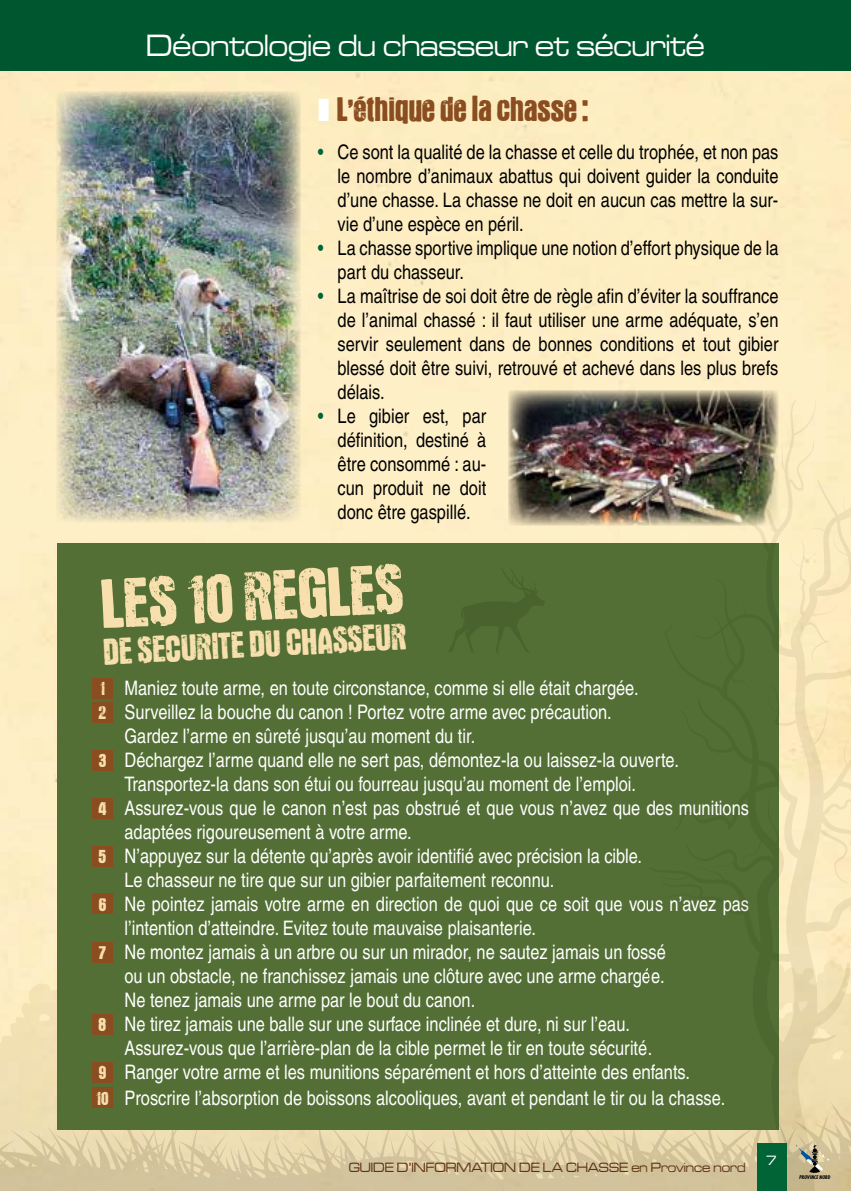
<style>
.page{position:relative;width:851px;height:1191px;background:#fff}
.page>*{position:absolute;margin:0;border:0;box-sizing:border-box;transform-origin:0 0}
.t1{font:900 73.4px "Gustav";color:#f7e0ae}
.t2{font:900 38.8px "Gustav";color:#f7e0ae}
.t3{font:900 36px "Gustav";color:#894d20}
.t4{font:32px "Microgramma D Medi Exte";color:#fff;scale:.9 1}
.t5{font:condensed 20px "Helvetica";color:#fff}
.t6{font:condensed 20px/24px "Helvetica";color:#000;text-align:justify}
.t7{font:14px "Microgramma D Medi Exte";color:#5f3217;scale:.9 1}
.t8{font:14px "Microgramma D Medi Exte";color:#fff;scale:.9 1}
.t9{font:italic 700 condensed 5px "Futura";color:#000}
.s1{color:#006437}
.s2{font-family:"Gustav";font-weight:900;font-stretch:normal;color:#f7e0ae}
</style>
<div class="page">
<div style="left:0;top:0;width:850px;height:1191px;background:#fdedc2"></div>
<div style="left:0;top:0;width:850px;height:71px;background:#00562e"></div>
<svg style="left:0;top:984px;width:648px;height:207px"></svg>
<div style="left:57px;top:543px;width:721px;height:587px;background:#536f35"></div>
<div style="left:92px;top:678px;width:20px;height:20px;background:#894d20"></div>
<div style="left:92px;top:702px;width:20px;height:21px;background:#894d20"></div>
<div style="left:92px;top:750px;width:20px;height:20px;background:#894d20"></div>
<div style="left:92px;top:798px;width:20px;height:20px;background:#894d20"></div>
<div style="left:92px;top:846px;width:20px;height:20px;background:#894d20"></div>
<div style="left:92px;top:894px;width:20px;height:20px;background:#894d20"></div>
<div style="left:92px;top:942px;width:20px;height:20px;background:#894d20"></div>
<div style="left:92px;top:1014px;width:20px;height:20px;background:#894d20"></div>
<div style="left:92px;top:1062px;width:20px;height:21px;background:#894d20"></div>
<div style="left:92px;top:1087px;width:20px;height:21px;background:#894d20"></div>
<img style="left:57px;top:92px;width:243px;height:430px">
<img style="left:509px;top:390px;width:269px;height:136px">
<svg style="left:648px;top:399px;width:202px;height:792px;fill:#536f35"></svg>
<svg style="left:449px;top:569px;width:96px;height:85px"></svg>
<div style="left:756px;top:1143px;width:30px;height:48px;background:#006437"></div>
<svg style="left:796px;top:1142px;width:33px;height:30px"></svg>
<h3 class="t4" style="left:146px;top:25px;width:621px">Déontologie du chasseur et sécurité</h3>
<h3 class="t3" style="left:337px;top:94px;width:253px">L’éthique de la chasse :</h3>
<p class="t6" style="left:337px;top:140px;width:442px;text-indent:-20px"><span class="s1">•</span> Ce sont la qualité de la chasse et celle du trophée, et non pas le nombre d’animaux abattus qui doivent guider la conduite d’une chasse. La chasse ne doit en aucun cas mettre la sur&shy;vie d’une espèce en péril.</p>
<p class="t6" style="left:337px;top:236px;width:442px;text-indent:-20px"><span class="s1">•</span> La chasse sportive implique une notion d’effort physique de la part du chasseur.</p>
<p class="t6" style="left:337px;top:284px;width:442px;text-indent:-20px"><span class="s1">•</span> La maîtrise de soi doit être de règle afin d’éviter la souffrance de l’animal chassé : il faut utiliser une arme adéquate, s’en servir seulement dans de bonnes conditions et tout gibier blessé doit être suivi, retrouvé et achevé dans les plus brefs délais.</p>
<p class="t6" style="left:337px;top:404px;width:150px;text-indent:-20px"><span class="s1">•</span> Le gibier est, par définition, destiné à être consommé : au&shy;cun produit ne doit donc être gaspillé.</p>
<h1 class="t1" style="left:99px;top:574px;width:304px;rotate:-3deg">LES 10 REGLES</h1>
<h2 class="t2" style="left:103px;top:636px;width:304px;rotate:-3deg">DE SECURITE DU CHASSEUR</h2>
<p class="t5" style="left:100px;top:676px;width:540px"><span class="s2">1</span> Maniez toute arme, en toute circonstance, comme si elle était chargée.</p>
<p class="t5" style="left:99px;top:700px;width:514px"><span class="s2">2</span> Surveillez la bouche du canon ! Portez votre arme avec précaution.</p>
<p class="t5" style="left:124px;top:724px;width:352px">Gardez l’arme en sûreté jusqu’au moment du tir.</p>
<p class="t5" style="left:99px;top:748px;width:581px"><span class="s2">3</span> Déchargez l’arme quand elle ne sert pas, démontez-la ou laissez-la ouverte.</p>
<p class="t5" style="left:124px;top:772px;width:513px">Transportez-la dans son étui ou fourreau jusqu’au moment de l’emploi.</p>
<p class="t5" style="left:98px;top:796px;width:652px"><span class="s2">4</span> Assurez-vous que le canon n’est pas obstrué et que vous n’avez que des munitions</p>
<p class="t5" style="left:124px;top:820px;width:289px">adaptées rigoureusement à votre arme.</p>
<p class="t5" style="left:99px;top:844px;width:545px"><span class="s2">5</span> N’appuyez sur la détente qu’après avoir identifié avec précision la cible.</p>
<p class="t5" style="left:124px;top:868px;width:431px">Le chasseur ne tire que sur un gibier parfaitement reconnu.</p>
<p class="t5" style="left:99px;top:892px;width:651px"><span class="s2">6</span> Ne pointez jamais votre arme en direction de quoi que ce soit que vous n’avez pas</p>
<p class="t5" style="left:124px;top:916px;width:413px">l’intention d’atteindre. Evitez toute mauvaise plaisanterie.</p>
<p class="t5" style="left:99px;top:940px;width:568px"><span class="s2">7</span> Ne montez jamais à un arbre ou sur un mirador, ne sautez jamais un fossé</p>
<p class="t5" style="left:124px;top:964px;width:541px">ou un obstacle, ne franchissez jamais une clôture avec une arme chargée.</p>
<p class="t5" style="left:124px;top:988px;width:352px">Ne tenez jamais une arme par le bout du canon.</p>
<p class="t5" style="left:99px;top:1012px;width:533px"><span class="s2">8</span> Ne tirez jamais une balle sur une surface inclinée et dure, ni sur l’eau.</p>
<p class="t5" style="left:124px;top:1036px;width:529px">Assurez-vous que l’arrière-plan de la cible permet le tir en toute sécurité.</p>
<p class="t5" style="left:99px;top:1060px;width:593px"><span class="s2">9</span> Ranger votre arme et les munitions séparément et hors d’atteinte des enfants.</p>
<p class="t5" style="left:96px;top:1086px;width:630px"><span class="s2">10</span> Proscrire l’absorption de boissons alcooliques, avant et pendant le tir ou la chasse.</p>
<p class="t7" style="left:348px;top:1158px;width:442px">GUIDE D’INFORMATION DE LA CHASSE en Province nord</p>
<p class="t8" style="left:766px;top:1151px;width:13px">7</p>
<p class="t9" style="left:799px;top:1174px;width:33px">PROVINCE NORD</p>
</div>
